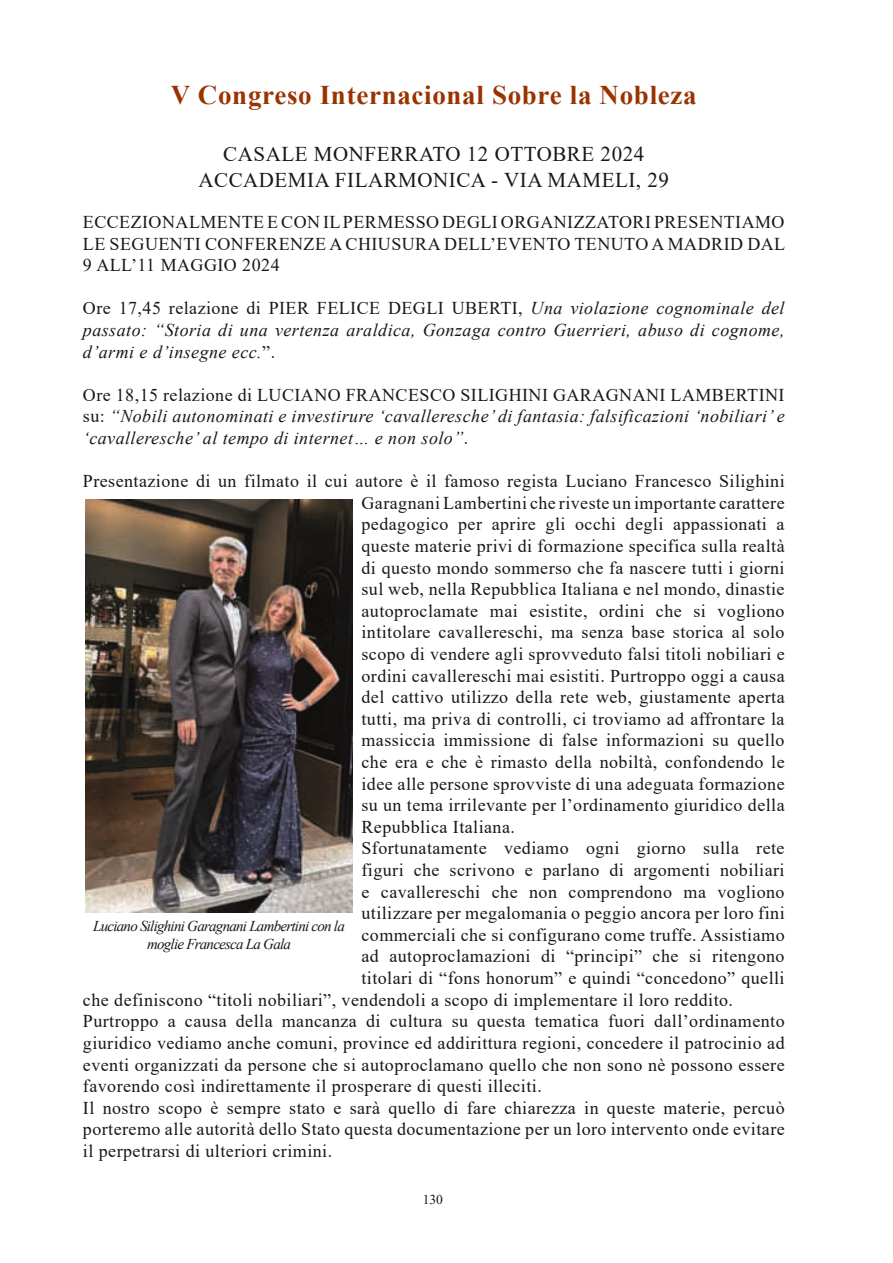
<style>
.page{position:relative;width:893px;height:1263px;background:#fff}
.page>*{position:absolute;margin:0;border:0;box-sizing:border-box;transform-origin:0 0}
.t1{font:700 27px "Times New Roman";letter-spacing:.025em;color:#930}
.t2{font:21px/25.2px "Times New Roman";letter-spacing:.025em;color:#181817;text-align:center}
.t3{font:18px/21.6px "Times New Roman";letter-spacing:.025em;color:#181817;text-align:justify}
.t4{font:italic 18px/21.6px "Times New Roman";letter-spacing:.025em;color:#181817;text-align:justify}
.t5{font:italic 15px/18px "Times New Roman";letter-spacing:-.05em;color:#181817;text-align:center}
.t6{font:13.5px "Times New Roman";color:#181817}
.s1{font-style:normal}
</style>
<div class="page">
<img style="left:85px;top:500px;width:268px;height:412px">
<h1 class="t1" style="left:171px;top:75px;width:527px">V Congreso Internacional Sobre la Nobleza</h1>
<p class="t2" style="left:198px;top:141px;width:472px">CASALE MONFERRATO 12 OTTOBRE 2024<br>ACCADEMIA FILARMONICA - VIA MAMELI, 29</p>
<p class="t3" style="left:83px;top:211px;width:704px">ECCEZIONALMENTE E CON IL PERMESSO DEGLI ORGANIZZATORI PRESENTIAMO LE SEGUENTI CONFERENZE A CHIUSURA DELL’EVENTO TENUTO A MADRID DAL 9 ALL’11 MAGGIO 2024</p>
<p class="t4" style="left:83px;top:297px;width:703px"><span class="s1">Ore 17,45 relazione di PIER FELICE DEGLI UBERTI,</span> Una violazione cognominale del passato: “Storia di una vertenza araldica, Gonzaga contro Guerrieri, abuso di cognome, d’armi e d’insegne ecc.<span class="s1">”.</span></p>
<p class="t4" style="left:83px;top:384px;width:703px"><span class="s1">Ore 18,15 relazione di LUCIANO FRANCESCO SILIGHINI GARAGNANI LAMBERTINI su:</span> “Nobili autonominati e investirure ‘cavalleresche’ di fantasia: falsificazioni ‘nobiliari’ e ‘cavalleresche’ al tempo di internet… e non solo”<span class="s1">.</span></p>
<p class="t3" style="left:83px;top:470px;width:703px">Presentazione di un filmato il cui autore è il famoso regista Luciano Francesco Silighini</p>
<p class="t3" style="left:361px;top:491px;width:425px">Garagnani Lambertini che riveste un importante carattere</p>
<p class="t3" style="left:361px;top:513px;width:425px">pedagogico per aprire gli occhi degli appassionati a</p>
<p class="t3" style="left:361px;top:535px;width:425px">queste materie privi di formazione specifica sulla realtà</p>
<p class="t3" style="left:361px;top:556px;width:425px">di questo mondo sommerso che fa nascere tutti i giorni</p>
<p class="t3" style="left:361px;top:578px;width:425px">sul web, nella Repubblica Italiana e nel mondo, dinastie</p>
<p class="t3" style="left:361px;top:599px;width:425px">autoproclamate mai esistite, ordini che si vogliono</p>
<p class="t3" style="left:361px;top:621px;width:425px">intitolare cavallereschi, ma senza base storica al solo</p>
<p class="t3" style="left:361px;top:643px;width:425px">scopo di vendere agli sprovveduto falsi titoli nobiliari e</p>
<p class="t3" style="left:361px;top:664px;width:425px">ordini cavallereschi mai esistiti. Purtroppo oggi a causa</p>
<p class="t3" style="left:361px;top:686px;width:425px">del cattivo utilizzo della rete web, giustamente aperta</p>
<p class="t3" style="left:361px;top:707px;width:425px">tutti, ma priva di controlli, ci troviamo ad affrontare la</p>
<p class="t3" style="left:361px;top:729px;width:425px">massiccia immissione di false informazioni su quello</p>
<p class="t3" style="left:361px;top:751px;width:425px">che era e che è rimasto della nobiltà, confondendo le</p>
<p class="t3" style="left:361px;top:772px;width:425px">idee alle persone sprovviste di una adeguata formazione</p>
<p class="t3" style="left:361px;top:794px;width:425px">su un tema irrilevante per l’ordinamento giuridico della</p>
<p class="t3" style="left:361px;top:815px;width:155px">Repubblica Italiana.</p>
<p class="t3" style="left:361px;top:837px;width:425px">Sfortunatamente vediamo ogni giorno sulla rete</p>
<p class="t3" style="left:361px;top:859px;width:425px">figuri che scrivono e parlano di argomenti nobiliari</p>
<p class="t3" style="left:361px;top:880px;width:425px">e cavallereschi che non comprendono ma vogliono</p>
<p class="t3" style="left:361px;top:902px;width:425px">utilizzare per megalomania o peggio ancora per loro fini</p>
<p class="t3" style="left:361px;top:923px;width:425px">commerciali che si configurano come truffe. Assistiamo</p>
<p class="t3" style="left:361px;top:945px;width:425px">ad autoproclamazioni di “principi” che si ritengono</p>
<p class="t3" style="left:361px;top:967px;width:425px">titolari di “fons honorum” e quindi “concedono” quelli</p>
<p class="t3" style="left:83px;top:988px;width:652px">che definiscono “titoli nobiliari”, vendendoli a scopo di implementare il loro reddito.</p>
<p class="t3" style="left:83px;top:1010px;width:703px">Purtroppo a causa della mancanza di cultura su questa tematica fuori dall’ordinamento</p>
<p class="t3" style="left:83px;top:1031px;width:703px">giuridico vediamo anche comuni, province ed addirittura regioni, concedere il patrocinio ad</p>
<p class="t3" style="left:83px;top:1053px;width:703px">eventi organizzati da persone che si autoproclamano quello che non sono nè possono essere</p>
<p class="t3" style="left:83px;top:1075px;width:460px">favorendo così indirettamente il prosperare di questi illeciti.</p>
<p class="t3" style="left:83px;top:1096px;width:703px">Il nostro scopo è sempre stato e sarà quello di fare chiarezza in queste materie, percuò</p>
<p class="t3" style="left:83px;top:1118px;width:703px">porteremo alle autorità dello Stato questa documentazione per un loro intervento onde evitare</p>
<p class="t3" style="left:83px;top:1139px;width:251px">il perpetrarsi di ulteriori crimini.</p>
<p class="t5" style="left:93px;top:917px;width:253px">Luciano Silighini Garagnani Lambertini con la moglie Francesca La Gala</p>
<p class="t6" style="left:423px;top:1190px;width:22px">130</p>
</div>
